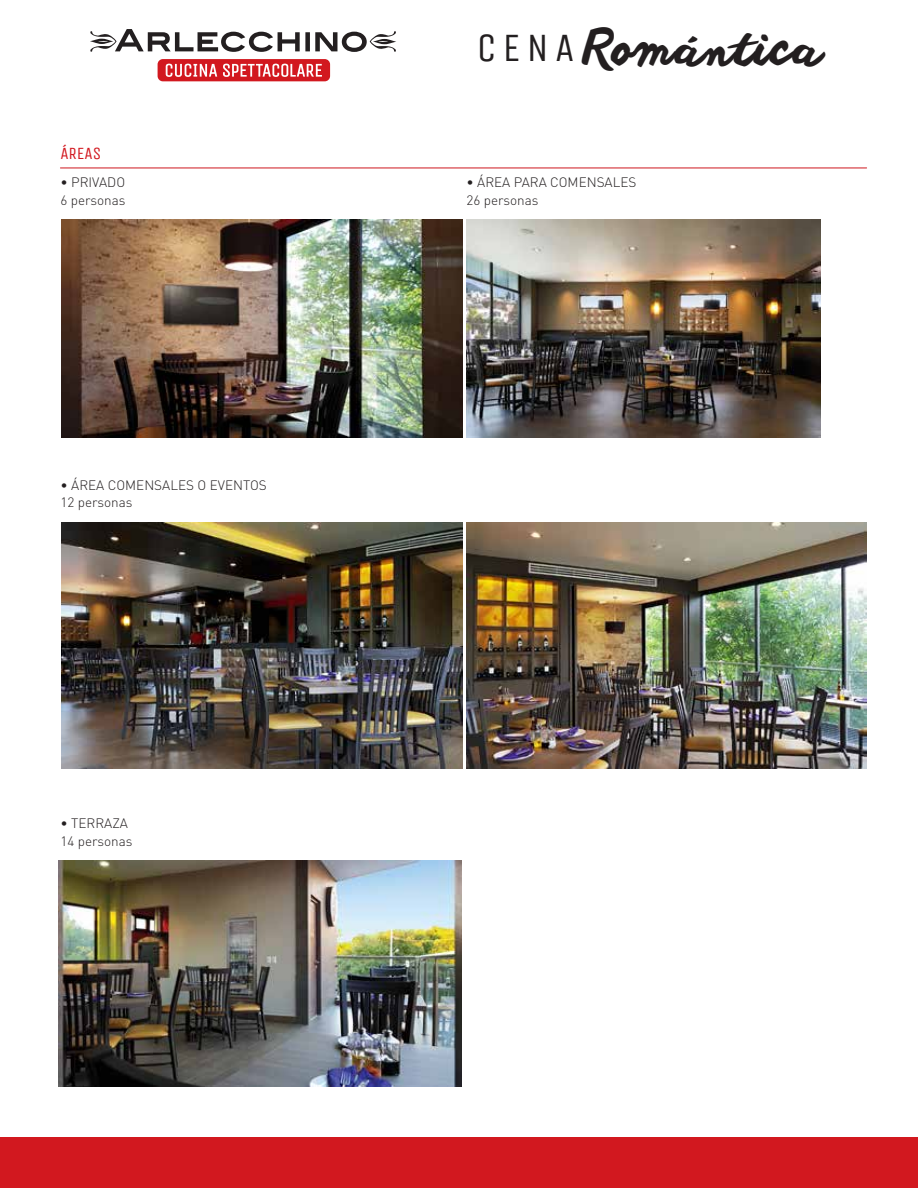
<style>
.page{position:relative;width:918px;height:1188px;background:#fff}
.page>*{position:absolute;margin:0;border:0;box-sizing:border-box;transform-origin:0 0}
.t1{font:47.55px "anothershabby";letter-spacing:.01em;color:#231f20}
.t2{font:17.25px "Unica One";color:#d2181f}
.t3{font:300 13.5px/17.9px "DIN Pro";color:#231f20}
.s1{font-family:"Unica One";font-size:40.35px}
</style>
<div class="page">
<img style="left:62px;top:219px;width:400px;height:218px">
<img style="left:58px;top:860px;width:404px;height:227px">
<hr style="left:60px;top:168px;width:807px;height:1px;background:#ce171e">
<svg style="left:90px;top:29px;width:306px;height:23px"></svg>
<div style="left:158px;top:59px;width:172px;height:22px;background:#d2181f;border-radius:5px"></div>
<svg style="left:166px;top:64px;width:51px;height:13px"></svg>
<svg style="left:223px;top:64px;width:99px;height:13px"></svg>
<div style="left:0;top:1137px;width:918px;height:51px;background:#d2181f"></div>
<img style="left:466px;top:522px;width:401px;height:247px">
<img style="left:62px;top:522px;width:400px;height:247px">
<img style="left:466px;top:219px;width:355px;height:218px">
<p class="t2" style="left:60px;top:143px;width:42px">ÁREAS</p>
<p class="t3" style="left:60px;top:172px;width:67px">• PRIVADO<br>6 personas</p>
<p class="t3" style="left:60px;top:475px;width:208px">• ÁREA COMENSALES O EVENTOS<br>12 personas</p>
<p class="t3" style="left:60px;top:813px;width:74px">• TERRAZA<br>14 personas</p>
<h1 class="t1" style="left:477px;top:20px;width:349px"><span class="s1">CENA</span> Romántica</h1>
<p class="t3" style="left:466px;top:172px;width:172px">• ÁREA PARA COMENSALES<br>26 personas</p>
</div>
